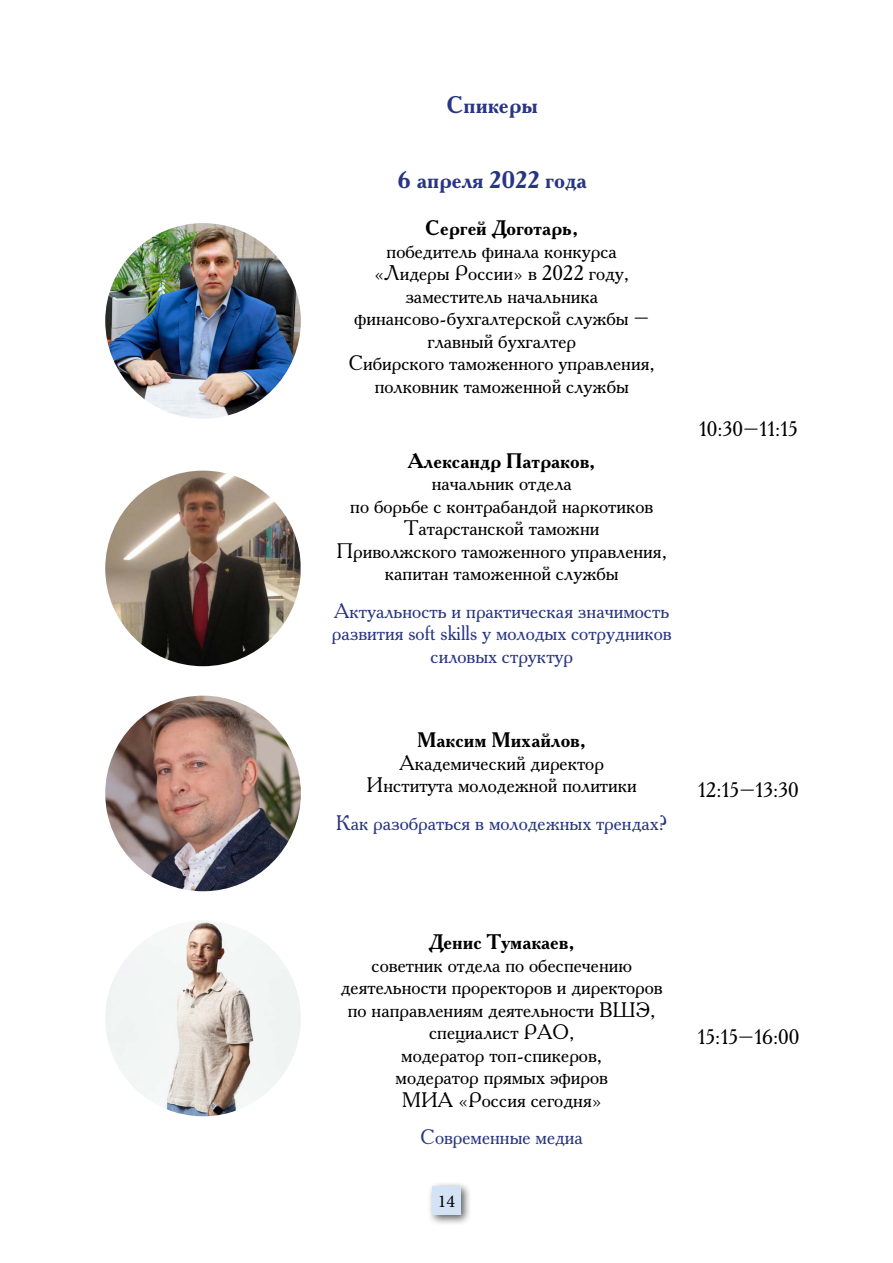
<style>
.page{position:relative;width:893px;height:1263px;background:#fff}
.page>*{position:absolute;margin:0;border:0;box-sizing:border-box;transform-origin:0 0}
.t1{font:700 24px "Academy C";color:#283583}
.t2{font:21px/22.5px "Academy C";color:#000;text-align:center}
.t3{font:21px/22.5px "Academy C";color:#283583;text-align:center}
.t4{font:700 21px "Academy C";color:#000}
.t5{font:18px "Minion Pro";color:#000}
</style>
<div class="page">
<div style="left:427px;top:1181px;width:45px;height:46px;background:#000;opacity:.65"></div>
<div style="left:432px;top:1186px;width:29px;height:29px;background:#d3e2f4"></div>
<img style="left:105px;top:223px;width:196px;height:196px;border-radius:98px">
<img style="left:105px;top:471px;width:196px;height:195px;border-radius:98px">
<img style="left:105px;top:696px;width:196px;height:195px;border-radius:98px">
<img style="left:105px;top:921px;width:196px;height:195px;border-radius:98px">
<p class="t1" style="left:446px;top:89px;width:93px">Спикеры</p>
<p class="t1" style="left:398px;top:164px;width:191px">6 апреля 2022 года</p>
<p class="t4" style="left:425px;top:214px;width:155px">Сергей Доготарь,</p>
<p class="t2" style="left:349px;top:239px;width:308px">победитель финала конкурса «Лидеры России» в 2022 году, заместитель начальника финансово-бухгалтерской службы – главный бухгалтер<br>Сибирского таможенного управления, полковник таможенной службы</p>
<p class="t4" style="left:408px;top:447px;width:189px">Александр Патраков,</p>
<p class="t2" style="left:336px;top:471px;width:332px">начальник отдела<br>по борьбе с контрабандой наркотиков<br>Татарстанской таможни<br>Приволжского таможенного управления, капитан таможенной службы</p>
<p class="t3" style="left:332px;top:599px;width:341px">Актуальность и практическая значимость развития soft skills у молодых сотрудников силовых структур</p>
<p class="t4" style="left:417px;top:726px;width:170px">Максим Михайлов,</p>
<p class="t2" style="left:367px;top:751px;width:272px">Академический директор<br>Института молодежной политики</p>
<p class="t3" style="left:336px;top:811px;width:333px">Как разобраться в молодежных трендах?</p>
<p class="t2" style="left:699px;top:418px;width:101px">10:30–11:15</p>
<p class="t2" style="left:698px;top:778px;width:102px">12:15–13:30</p>
<p class="t4" style="left:429px;top:928px;width:147px">Денис Тумакаев,</p>
<p class="t2" style="left:341px;top:953px;width:324px">советник отдела по обеспечению деятельности проректоров и директоров по направлениям деятельности ВШЭ, специалист РАО,<br>модератор топ-спикеров,<br>модератор прямых эфиров<br>МИА «Россия сегодня»</p>
<p class="t3" style="left:421px;top:1126px;width:164px">Современные медиа</p>
<p class="t5" style="left:438px;top:1189px;width:19px">14</p>
<p class="t2" style="left:697px;top:1025px;width:103px">15:15–16:00</p>
</div>
